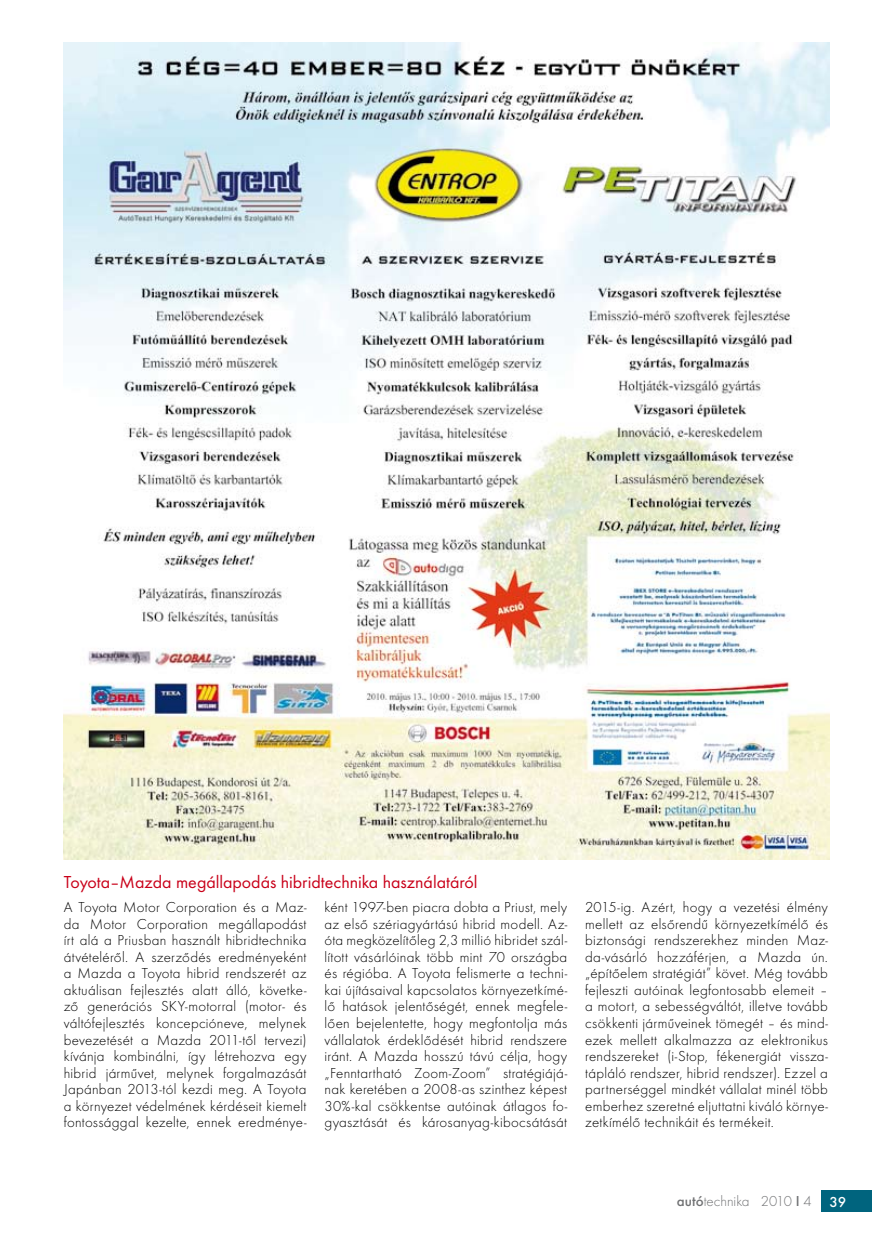
<style>
.page{position:relative;width:872px;height:1246px;background:#fff}
.page>*{position:absolute;margin:0;border:0;box-sizing:border-box;transform-origin:0 0}
.t1{font:18px "Futura TOT Boo";color:#c90019}
.t2{font:300 15px/16.5px "Futura TOT";letter-spacing:.015em;color:#000;text-align:justify}
.t3{font:300 15px "Futura TOT";color:#707173}
.s1{font-weight:500}
.s2{font-weight:500;color:#fff}
</style>
<div class="page">
<div style="left:821px;top:1191px;width:51px;height:21px;background:#00647e"></div>
<img style="left:64px;top:43px;width:765px;height:816px">
<p class="t1" style="left:64px;top:871px;width:415px">Toyota–Mazda megállapodás hibridtechnika használatáról</p>
<p class="t2" style="left:64px;top:899px;width:244px">A Toyota Motor Corporation és a Maz&shy;da Motor Corporation megállapodást írt alá a Priusban használt hibridtechnika átvételéről. A szerződés eredményeként a Mazda a Toyota hibrid rendszerét az aktuálisan fejlesztés alatt álló, követke&shy;ző generációs SKY-motorral (motor- és váltófejlesztés koncepcióneve, melynek bevezetését a Mazda 2011-től tervezi) kívánja kombinálni, így létrehozva egy hibrid járművet, melynek forgalmazását Japánban 2013-tól kezdi meg. A Toyota a környezet védelmének kérdéseit kiemelt fontossággal kezelte, ennek eredménye-</p>
<p class="t2" style="left:324px;top:899px;width:244px">ként 1997-ben piacra dobta a Priust, mely az első szériagyártású hibrid modell. Az&shy;óta megközelítőleg 2,3 millió hibridet szál&shy;lított vásárlóinak több mint 70 országba és régióba. A Toyota felismerte a techni&shy;kai újításaival kapcsolatos környezetkímé&shy;lő hatások jelentőségét, ennek megfele&shy;lően bejelentette, hogy megfontolja más vállalatok érdeklődését hibrid rendszere iránt. A Mazda hosszú távú célja, hogy „Fenntartható Zoom-Zoom” stratégiájá&shy;nak keretében a 2008-as szinthez képest 30%-kal csökkentse autóinak átlagos fo&shy;gyasztását és károsanyag-kibocsátását</p>
<p class="t2" style="left:585px;top:899px;width:244px">2015-ig. Azért, hogy a vezetési élmény mellett az elsőrendű környezetkímélő és biztonsági rendszerekhez minden Maz&shy;da-vásárló hozzáférjen, a Mazda ún. „építőelem stratégiát” követ. Még tovább fejleszti autóinak legfontosabb elemeit – a motort, a sebességváltót, illetve tovább csökkenti járműveinek tömegét – és mind&shy;ezek mellett alkalmazza az elektronikus rendszereket (i-Stop, fékenergiát vissza&shy;tápláló rendszer, hibrid rendszer). Ezzel a partnerséggel mindkét vállalat minél több emberhez szeretné eljuttatni kiváló környe&shy;zetkímélő technikáit és termékeit.</p>
<p class="t3" style="left:677px;top:1193px;width:171px"><span class="s1">autó</span>technika 2010 <span class="s1">I</span> 4 <span class="s2">39</span></p>
</div>
